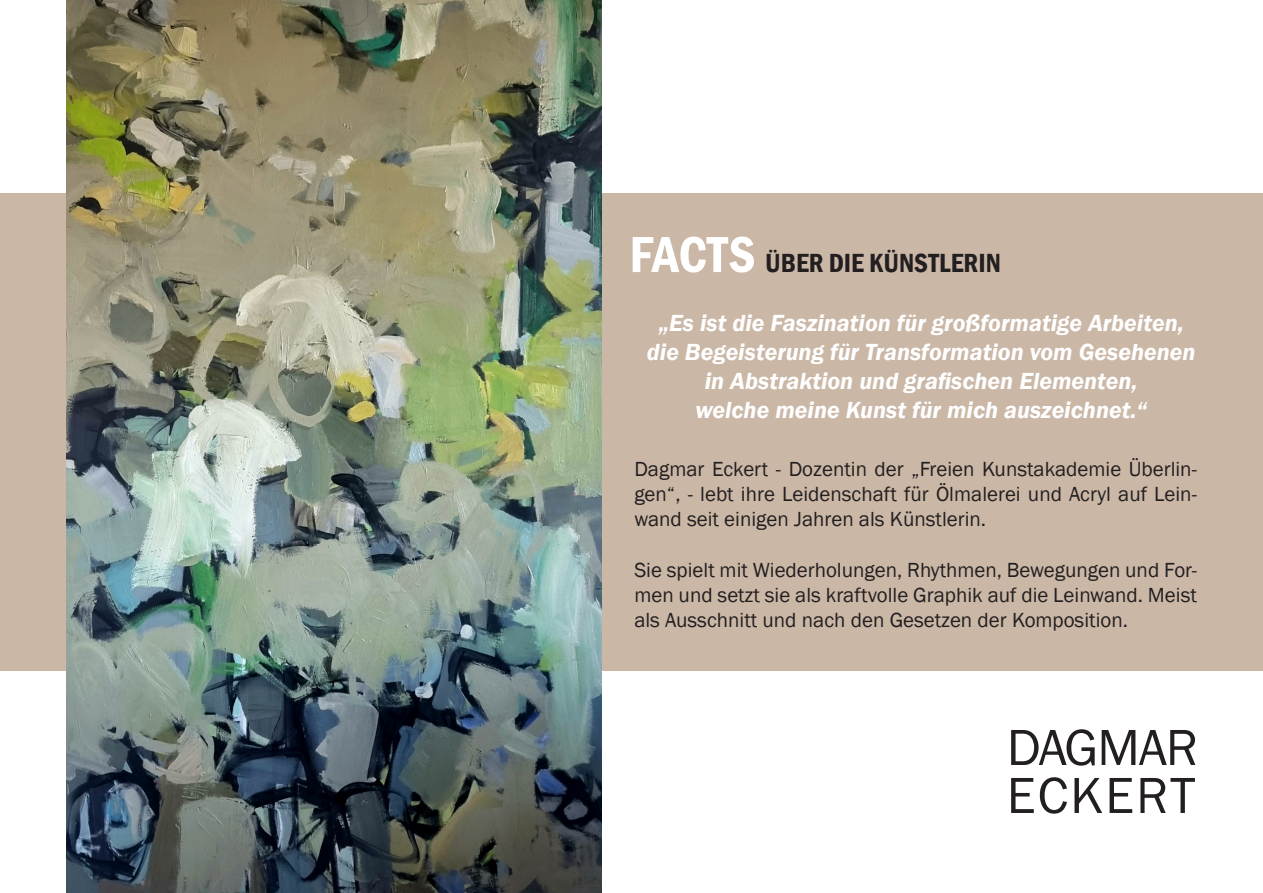
<style>
.page{position:relative;width:1263px;height:893px;background:#fff}
.page>*{position:absolute;margin:0;border:0;box-sizing:border-box;transform-origin:0 0}
.t1{font:52.5px/48px "Franklin Gothic";letter-spacing:.005em;color:#231f20}
.t2{font:600 condensed 27px "Franklin Gothic";color:#231f20}
.t3{font:italic 600 24px/28.8px "Franklin Gothic";color:#fff;text-align:center}
.t4{font:21px/25.2px "Franklin Gothic";color:#231f20;text-align:justify}
.s1{font-size:52.5px;color:#fff}
</style>
<div class="page">
<div style="left:0;top:193px;width:1263px;height:477px;background:#cab7a6"></div>
<img style="left:66px;top:0;width:535px;height:893px">
<p class="t2" style="left:629px;top:245px;width:373px"><span class="s1">FACTS</span> ÜBER DIE KÜNSTLERIN</p>
<p class="t3" style="left:647px;top:309px;width:550px">„Es ist die Faszination für großformatige Arbeiten, die Begeisterung für Transformation vom Gesehenen in Abstraktion und grafischen Elementen,<br>welche meine Kunst für mich auszeichnet.“</p>
<p class="t4" style="left:634px;top:457px;width:564px">Dagmar Eckert - Dozentin der „Freien Kunstakademie Überlin&shy;gen“, - lebt ihre Leidenschaft für Ölmalerei und Acryl auf Lein&shy;wand seit einigen Jahren als Künstlerin.</p>
<p class="t4" style="left:634px;top:558px;width:564px">Sie spielt mit Wiederholungen, Rhythmen, Bewegungen und For&shy;men und setzt sie als kraftvolle Graphik auf die Leinwand. Meist als Ausschnitt und nach den Gesetzen der Komposition.</p>
<h1 class="t1" style="left:1007px;top:725px;width:193px">DAGMAR<br>ECKERT</h1>
</div>
